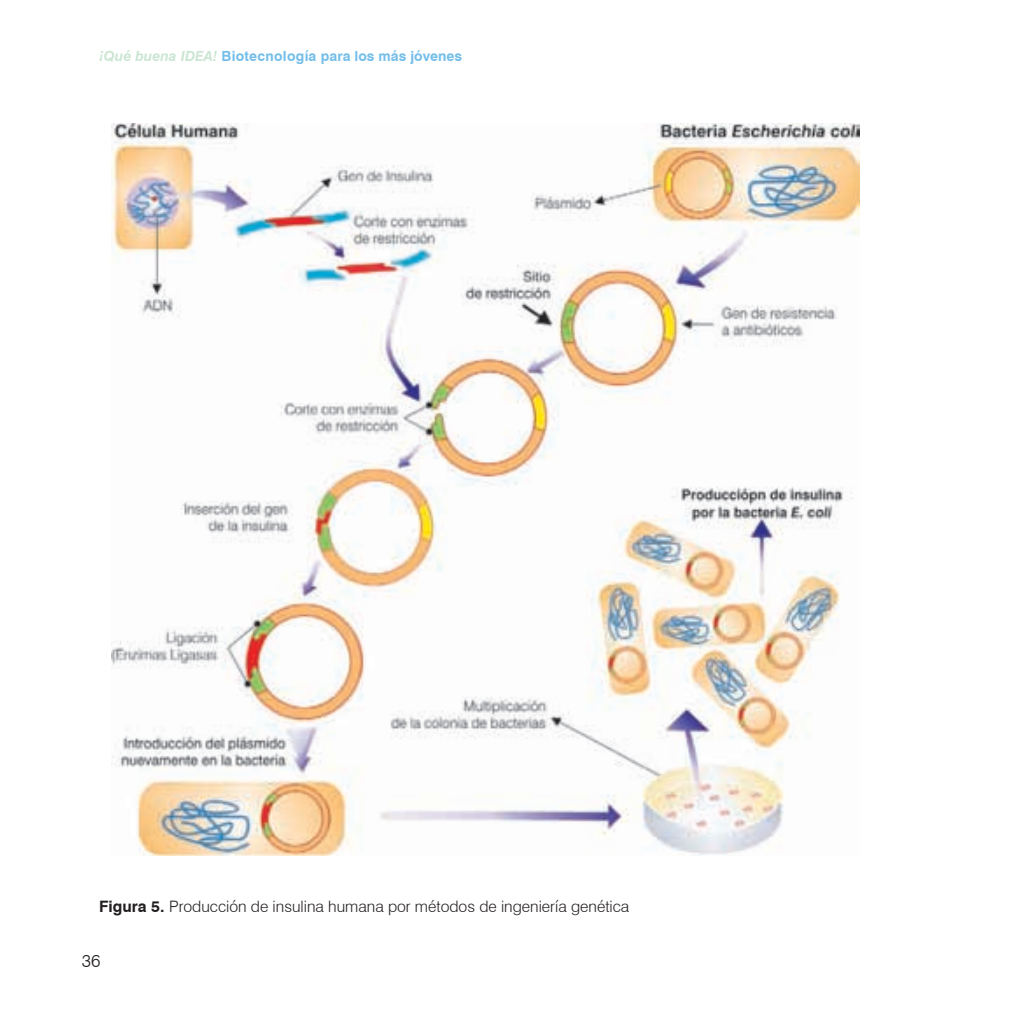
<style>
.page{position:relative;width:1017px;height:1017px;background:#fff}
.page>*{position:absolute;margin:0;border:0;box-sizing:border-box;transform-origin:0 0}
.t1{font:300 17.5px "Swiss 721 BT";color:#231f20}
.t2{font:300 15.75px "Swiss 721 BT";color:#231f20}
.t3{font:700 14px "Swiss 721 BT";color:#74beea}
.s1{font-style:italic;color:#cbe6d3}
.s2{font-weight:700}
</style>
<div class="page">
<img style="left:112px;top:124px;width:747px;height:731px">
<p class="t3" style="left:99px;top:48px;width:364px"><span class="s1">¡Qué buena IDEA!</span> Biotecnología para los más jóvenes</p>
<p class="t2" style="left:99px;top:897px;width:532px"><span class="s2">Figura 5.</span> Producción de insulina humana por métodos de ingeniería genética</p>
<p class="t1" style="left:82px;top:950px;width:20px">36</p>
</div>
